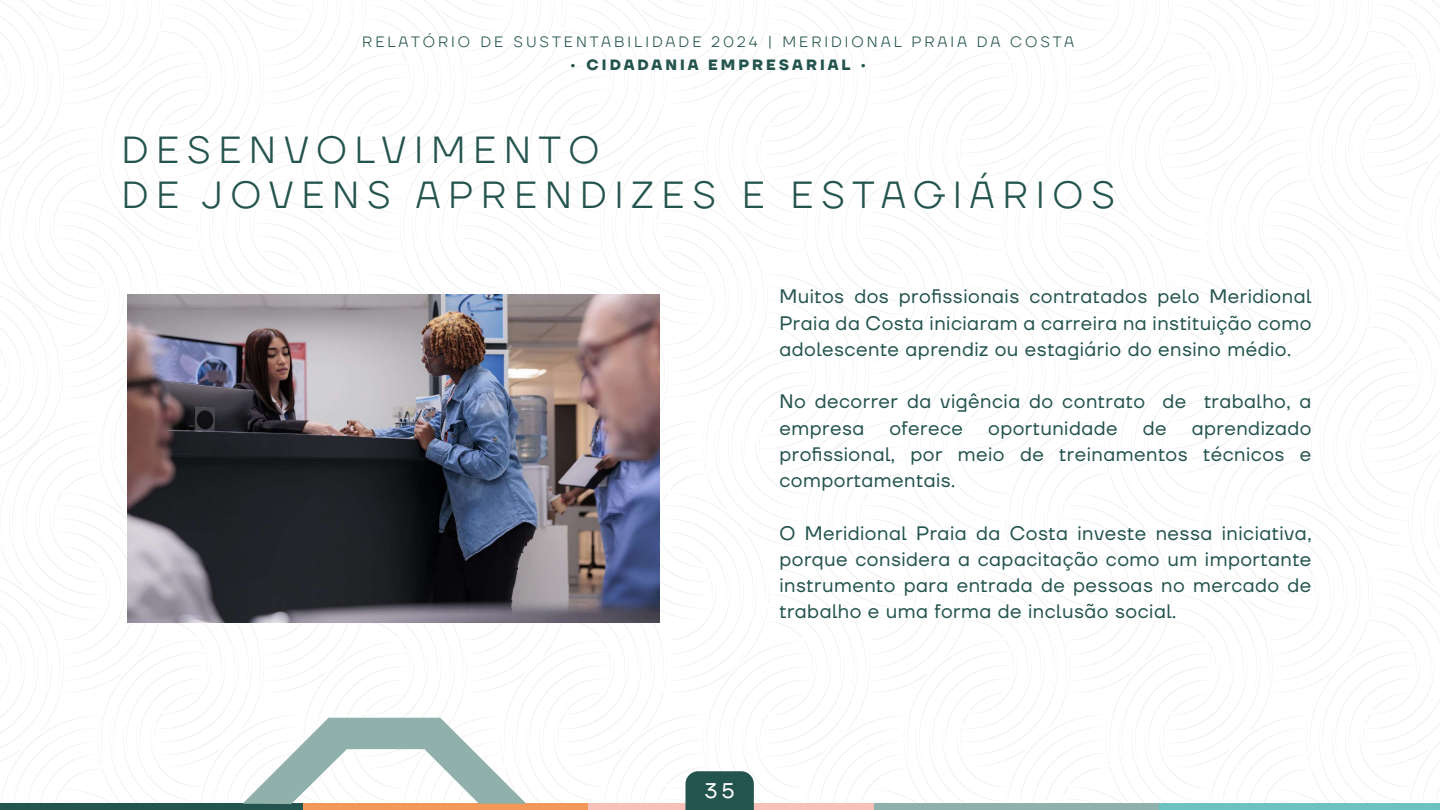
<style>
.page{position:relative;width:1440px;height:810px;background:#fff}
.page>*{position:absolute;margin:0;border:0;box-sizing:border-box;transform-origin:0 0}
.t1{font:300 37.8px/45.3px "TT Firs Neue";letter-spacing:.2em;color:#24544e}
.t2{font:21.23px "TT Firs Neue";color:#fff}
.t3{font:19.5px/26.2px "TT Firs Neue";letter-spacing:.025em;color:#24544e;text-align:justify}
.t4{font:300 15px "TT Firs Neue";letter-spacing:.2em;color:#24544e}
.t5{font:700 15px "TT Firs Neue";letter-spacing:.2em;color:#24544e}
</style>
<div class="page">
<div style="left:0;top:804px;width:304px;height:6px;background:#24544e"></div>
<div style="left:303px;top:804px;width:286px;height:6px;background:#f39858"></div>
<div style="left:589px;top:804px;width:285px;height:6px;background:#f7c0b8"></div>
<div style="left:874px;top:804px;width:286px;height:6px;background:#90b0ab"></div>
<div style="left:1160px;top:804px;width:280px;height:6px;background:#6cc2c0"></div>
<svg style="left:685px;top:771px;width:69px;height:39px;background:#2d5a55"></svg>
<svg style="left:243px;top:718px;width:283px;height:86px"></svg>
<img style="left:128px;top:294px;width:532px;height:329px">
<p class="t4" style="left:362px;top:32px;width:714px">RELATÓRIO DE SUSTENTABILIDADE 2024 | MERIDIONAL PRAIA DA COSTA</p>
<p class="t5" style="left:569px;top:54px;width:299px">• CIDADANIA EMPRESARIAL •</p>
<h1 class="t1" style="left:121px;top:126px;width:995px">DESENVOLVIMENTO<br>DE JOVENS APRENDIZES E ESTAGIÁRIOS</h1>
<p class="t3" style="left:779px;top:283px;width:534px">Muitos dos profissionais contratados pelo Meridional Praia da Costa iniciaram a carreira na instituição como adolescente aprendiz ou estagiário do ensino médio.</p>
<p class="t3" style="left:779px;top:388px;width:534px">No decorrer da vigência do contrato de trabalho, a empresa</p>
<p class="t3" style="left:779px;top:414px;width:534px;text-indent:412px">aprendizado profissional, por meio de treinamentos técnicos e comportamentais.</p>
<p class="t3" style="left:779px;top:519px;width:534px">O Meridional Praia da Costa investe nessa iniciativa, porque considera a capacitação como um importante instrumento para entrada de pessoas no mercado de trabalho e uma forma de inclusão social.</p>
<p class="t3" style="left:889px;top:414px;width:75px">oferece</p>
<p class="t3" style="left:988px;top:414px;width:131px">oportunidade</p>
<p class="t3" style="left:1143px;top:414px;width:25px">de</p>
<p class="t2" style="left:705px;top:776px;width:31px">35</p>
</div>
